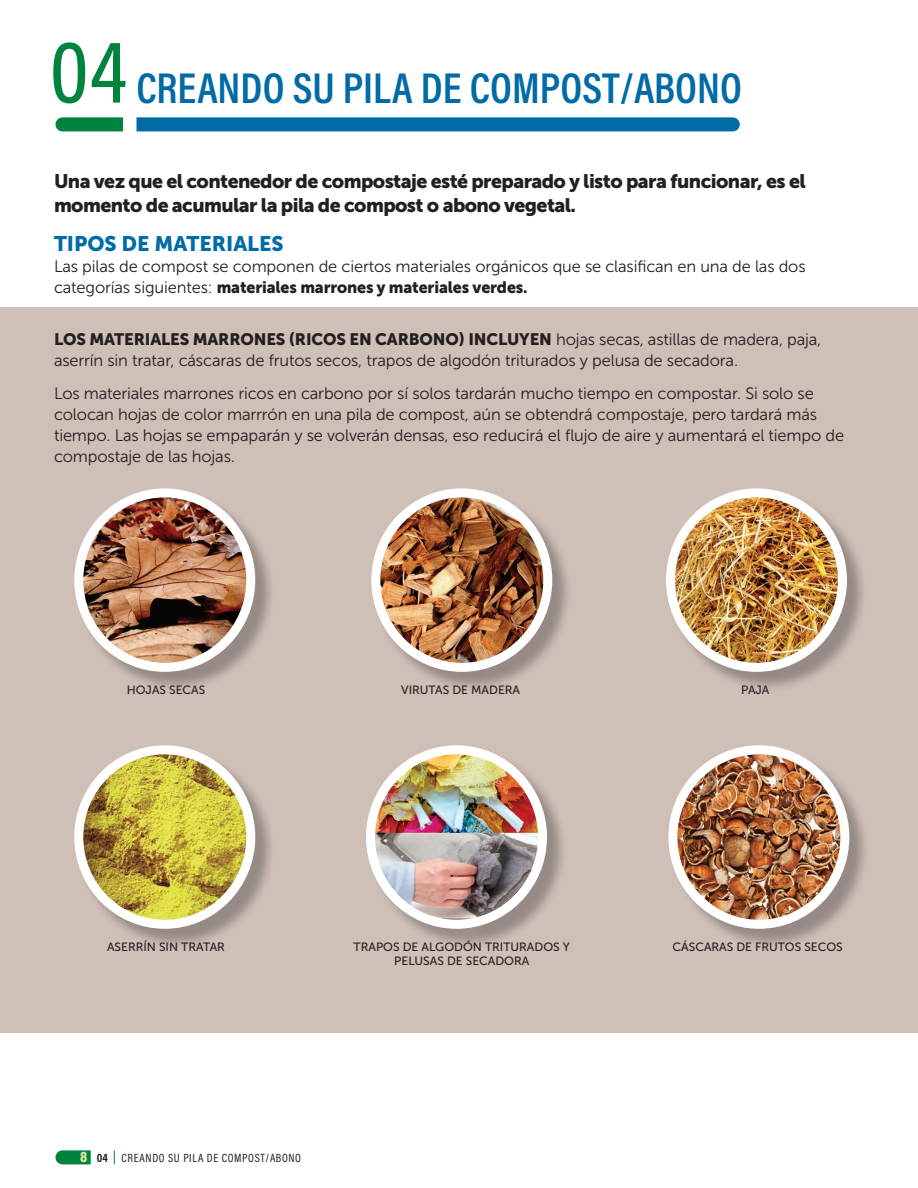
<style>
.page{position:relative;width:918px;height:1188px;background:#fff}
.page>*{position:absolute;margin:0;border:0;box-sizing:border-box;transform-origin:0 0}
.t1{font:600 43.5px "Acumin Pro Cond";color:#006ba6}
.t2{font:21px "Museo Sans 900";color:#006ba6}
.t3{font:19.5px/24px "Museo Sans 900";letter-spacing:-.03em;color:#231f20}
.t4{font:16.5px/21px "Museo Sans 300";letter-spacing:-.01em;color:#231f20}
.t5{font:16.5px "Museo Sans 900";letter-spacing:-.01em;color:#231f20}
.t6{font:12px/13.5px "Museo Sans 500";color:#231f20;text-align:center}
.t7{font:12px "Acumin Pro Cond";letter-spacing:.05em;color:#231f20}
.s1{font-weight:500;font-size:90px;color:#00843d}
.s2{font-family:"Museo Sans 300"}
.s3{font-weight:900;font-size:15px;color:#e3eba6}
.s4{font-weight:700}
</style>
<div class="page">
<svg style="left:56px;top:1150px;width:35px;height:14px"></svg>
<svg style="left:114px;top:1150px;width:1px;height:14px"></svg>
<div style="left:0;top:307px;width:918px;height:725px;background:#cebfb7"></div>
<svg style="left:56px;top:117px;width:67px;height:14px"></svg>
<svg style="left:136px;top:117px;width:604px;height:14px;background:#086fa8"></svg>
<div style="left:77px;top:491px;width:199px;height:202px;background:#231f20;opacity:.33"></div>
<img style="left:79px;top:493px;width:172px;height:174px">
<div style="left:74px;top:488px;width:181px;height:184px;border:9px solid #fff;border-radius:50%"></div>
<div style="left:77px;top:748px;width:199px;height:202px;background:#231f20;opacity:.33"></div>
<img style="left:79px;top:750px;width:172px;height:174px">
<div style="left:74px;top:745px;width:181px;height:184px;border:9px solid #fff;border-radius:50%"></div>
<div style="left:374px;top:491px;width:199px;height:202px;background:#231f20;opacity:.33"></div>
<img style="left:376px;top:493px;width:172px;height:174px">
<div style="left:371px;top:488px;width:181px;height:184px;border:9px solid #fff;border-radius:50%"></div>
<div style="left:671px;top:748px;width:199px;height:202px;background:#231f20;opacity:.33"></div>
<img style="left:673px;top:750px;width:172px;height:174px">
<div style="left:668px;top:745px;width:181px;height:184px;border:9px solid #fff;border-radius:50%"></div>
<div style="left:669px;top:491px;width:199px;height:202px;background:#231f20;opacity:.33"></div>
<img style="left:670px;top:493px;width:172px;height:174px">
<div style="left:666px;top:488px;width:181px;height:184px;border:9px solid #fff;border-radius:50%"></div>
<div style="left:369px;top:748px;width:199px;height:202px;background:#231f20;opacity:.33"></div>
<img style="left:371px;top:750px;width:172px;height:168px">
<div style="left:366px;top:745px;width:181px;height:184px;border:9px solid #fff;border-radius:50%"></div>
<h1 class="t1" style="left:50px;top:60px;width:694px"><span class="s1">04</span> CREANDO SU PILA DE COMPOST/ABONO</h1>
<p class="t3" style="left:54px;top:169px;width:753px">Una vez que el contenedor de compostaje esté preparado y listo para funcionar, es el momento de acumular la pila de compost o abono vegetal.</p>
<p class="t2" style="left:54px;top:231px;width:231px">TIPOS DE MATERIALES</p>
<p class="t4" style="left:54px;top:256px;width:753px">Las pilas de compost se componen de ciertos materiales orgánicos que se clasifican en una de las dos</p>
<p class="t5" style="left:54px;top:277px;width:475px"><span class="s2">categorías siguientes:</span> materiales marrones y materiales verdes.</p>
<p class="t5" style="left:54px;top:330px;width:769px">LOS MATERIALES MARRONES (RICOS EN CARBONO) INCLUYEN <span class="s2">hojas secas, astillas de madera, paja,</span></p>
<p class="t4" style="left:54px;top:344px;width:761px;line-height:33px">aserrín sin tratar, cáscaras de frutos secos, trapos de algodón triturados y pelusa de secadora.<br>Los materiales marrones ricos en carbono por sí solos tardarán mucho tiempo en compostar. Si solo se</p>
<p class="t4" style="left:54px;top:404px;width:792px">colocan hojas de color marrrón en una pila de compost, aún se obtendrá compostaje, pero tardará más tiempo. Las hojas se empaparán y se volverán densas, eso reducirá el flujo de aire y aumentará el tiempo de compostaje de las hojas.</p>
<p class="t6" style="left:127px;top:683px;width:80px">HOJAS SECAS</p>
<p class="t6" style="left:401px;top:683px;width:121px">VIRUTAS DE MADERA</p>
<p class="t6" style="left:107px;top:940px;width:119px">ASERRÍN SIN TRATAR</p>
<p class="t6" style="left:354px;top:940px;width:218px">TRAPOS DE ALGODÓN TRITURADOS Y<br>PELUSAS DE SECADORA</p>
<p class="t7" style="left:80px;top:1150px;width:223px"><span class="s3">8</span> <span class="s4">04</span> CREANDO SU PILA DE COMPOST/ABONO</p>
<p class="t6" style="left:741px;top:683px;width:30px">PAJA</p>
<p class="t6" style="left:673px;top:940px;width:172px">CÁSCARAS DE FRUTOS SECOS</p>
</div>
